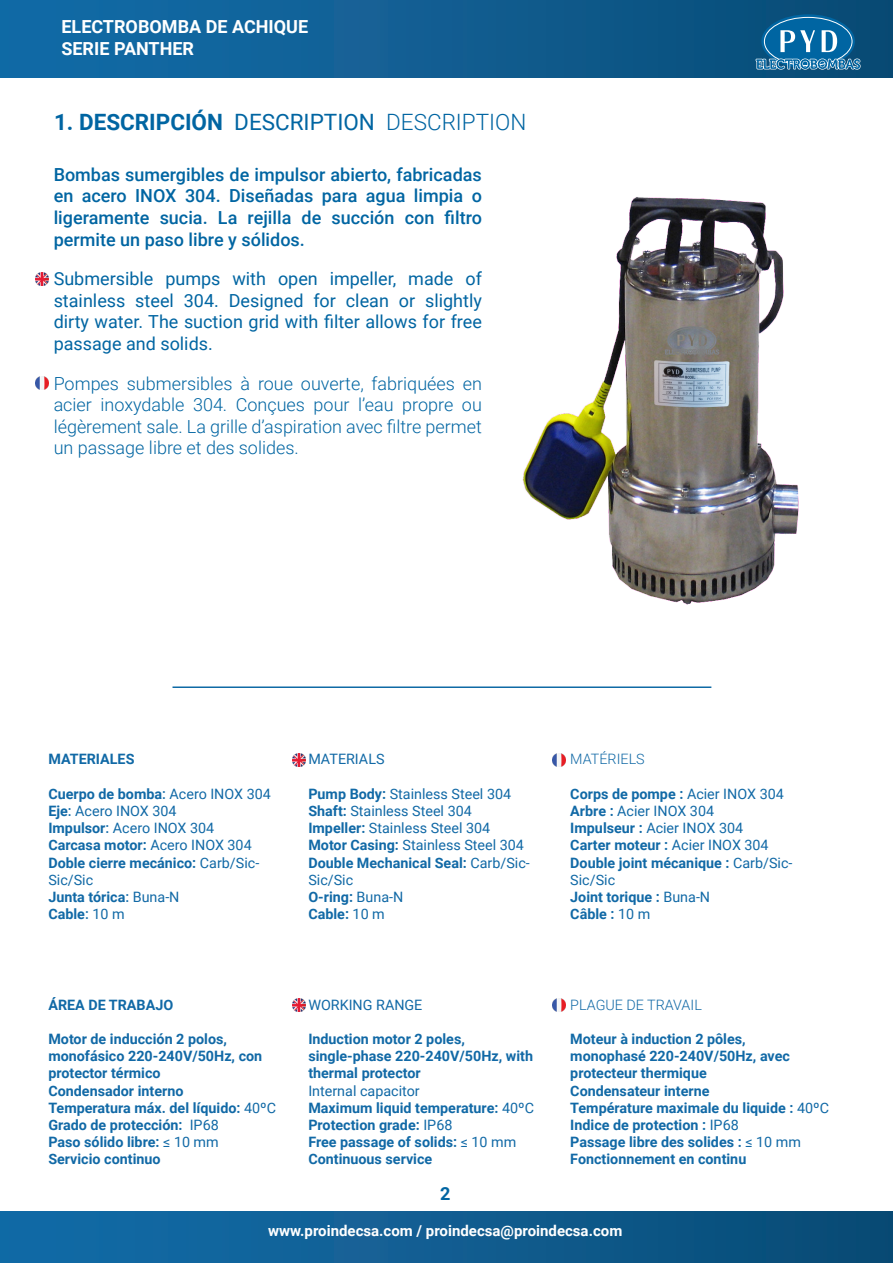
<style>
.page{position:relative;width:893px;height:1263px;background:#fff}
.page>*{position:absolute;margin:0;border:0;box-sizing:border-box;transform-origin:0 0}
.t1{font:700 22.5px "Roboto";color:#0065a2}
.t2{font:300 18px/21.6px "Roboto";color:#0065a2;text-align:justify}
.t3{font:500 18px/21.6px "Roboto";color:#0065a2;text-align:justify}
.t4{font:18px/21.6px "Roboto";color:#0065a2;text-align:justify}
.t5{font:700 18px/21.6px "Roboto";color:#fff}
.t6{font:700 18px "Roboto";color:#0065a2}
.t7{font:700 15px "Roboto";color:#fff}
.t8{font:700 14.4px "Roboto";color:#1169a6}
.t9{font:14.4px "Roboto";color:#1169a6}
.t10{font:300 14.4px "Roboto";color:#1169a6}
.s1{font-weight:400}
.s2{font-weight:300}
.s3{font-weight:500}
.s4{font-weight:700}
</style>
<div class="page">
<div style="left:0;top:0;width:893px;height:77px;background:linear-gradient(to right,#146daa,#0a4b75)"></div>
<div style="left:0;top:1211px;width:893px;height:52px;background:linear-gradient(to right,#146daa,#0a4b75)"></div>
<svg style="left:761px;top:14px;width:94px;height:54px"></svg>
<svg style="left:755px;top:28px;width:106px;height:50px;background:#2e77a4"></svg>
<svg style="left:35px;top:376px;width:13px;height:13px"></svg>
<svg style="left:35px;top:272px;width:13px;height:13px"></svg>
<hr style="left:172px;top:686px;width:539px;height:2px;background:#0f6aa5">
<img style="left:552px;top:754px;width:14px;height:13px">
<img style="left:552px;top:999px;width:14px;height:13px">
<svg style="left:292px;top:754px;width:13px;height:13px"></svg>
<svg style="left:292px;top:999px;width:13px;height:13px"></svg>
<img style="left:522px;top:197px;width:277px;height:408px">
<p class="t5" style="left:61px;top:16px;width:248px">ELECTROBOMBA DE ACHIQUE<br>SERIE PANTHER</p>
<p class="t1" style="left:54px;top:106px;width:474px">1. DESCRIPCIÓN <span class="s1">DESCRIPTION</span> <span class="s2">DESCRIPTION</span></p>
<p class="t3" style="left:54px;top:163px;width:430px">Bombas sumergibles de impulsor abierto, fabricadas en acero INOX 304. Diseñadas para agua limpia o ligeramente sucia. La rejilla de succión con filtro permite un paso libre y sólidos.</p>
<p class="t4" style="left:54px;top:267px;width:430px">Submersible pumps with open impeller, made of stainless steel 304. Designed for clean or slightly dirty water. The suction grid with filter allows for free passage and solids.</p>
<p class="t2" style="left:54px;top:372px;width:430px">Pompes submersibles à roue ouverte, fabriquées en acier inoxydable 304. Conçues pour l’eau propre ou légèrement sale. La grille d’aspiration avec filtre permet un passage libre et des solides.</p>
<p class="t8" style="left:48px;top:749px;width:88px">MATERIALES</p>
<p class="t8" style="left:48px;top:783px;width:224px">Cuerpo de bomba<span class="s3">:</span> <span class="s1">Acero INOX 304</span></p>
<p class="t9" style="left:48px;top:801px;width:130px"><span class="s4">Eje</span><span class="s3">:</span> Acero INOX 304</p>
<p class="t9" style="left:48px;top:818px;width:167px"><span class="s4">Impulsor</span><span class="s3">:</span> Acero INOX 304</p>
<p class="t8" style="left:48px;top:835px;width:205px">Carcasa motor: <span class="s1">Acero INOX 304</span></p>
<p class="t8" style="left:48px;top:852px;width:212px">Doble cierre mecánico: <span class="s1">Carb/Sic-</span></p>
<p class="t9" style="left:48px;top:869px;width:46px">Sic/Sic</p>
<p class="t8" style="left:48px;top:887px;width:133px">Junta tórica<span class="s3">:</span> <span class="s1">Buna-N</span></p>
<p class="t8" style="left:48px;top:904px;width:78px">Cable<span class="s3">:</span> <span class="s1">10 m</span></p>
<p class="t8" style="left:48px;top:994px;width:126px">ÁREA DE TRABAJO</p>
<p class="t8" style="left:48px;top:1029px;width:180px">Motor de inducción 2 polos,</p>
<p class="t8" style="left:48px;top:1046px;width:215px">monofásico 220-240V/50Hz, con</p>
<p class="t8" style="left:48px;top:1063px;width:114px">protector térmico</p>
<p class="t8" style="left:48px;top:1080px;width:137px">Condensador interno</p>
<p class="t8" style="left:48px;top:1098px;width:229px">Temperatura máx. del líquido: <span class="s1">40ºC</span></p>
<p class="t8" style="left:48px;top:1115px;width:172px">Grado de protección: <span class="s1">IP68</span></p>
<p class="t8" style="left:48px;top:1132px;width:172px">Paso sólido libre: <span class="s1">≤ 10 mm</span></p>
<p class="t8" style="left:48px;top:1149px;width:114px">Servicio continuo</p>
<p class="t9" style="left:308px;top:749px;width:78px">MATERIALS</p>
<p class="t9" style="left:308px;top:783px;width:204px"><span class="s4">Pump Body:</span> Stainless Steel 304</p>
<p class="t9" style="left:308px;top:801px;width:165px"><span class="s4">Shaft:</span> Stainless Steel 304</p>
<p class="t9" style="left:308px;top:818px;width:183px"><span class="s4">Impeller:</span> Stainless Steel 304</p>
<p class="t9" style="left:308px;top:835px;width:217px"><span class="s4">Motor Casing:</span> Stainless Steel 304</p>
<p class="t8" style="left:308px;top:852px;width:223px">Double Mechanical Seal: <span class="s1">Carb/Sic-</span></p>
<p class="t9" style="left:308px;top:869px;width:46px">Sic/Sic</p>
<p class="t8" style="left:308px;top:887px;width:96px">O-ring: <span class="s1">Buna-N</span></p>
<p class="t8" style="left:308px;top:904px;width:78px">Cable: <span class="s1">10 m</span></p>
<p class="t9" style="left:308px;top:994px;width:116px">WORKING RANGE</p>
<p class="t8" style="left:308px;top:1029px;width:158px">Induction motor 2 poles,</p>
<p class="t8" style="left:308px;top:1046px;width:226px">single-phase 220-240V/50Hz, with</p>
<p class="t8" style="left:308px;top:1063px;width:114px">thermal protector</p>
<p class="t9" style="left:308px;top:1080px;width:113px">Internal capacitor</p>
<p class="t8" style="left:308px;top:1098px;width:227px">Maximum liquid temperature: <span class="s1">40ºC</span></p>
<p class="t8" style="left:308px;top:1115px;width:146px">Protection grade: <span class="s1">IP68</span></p>
<p class="t8" style="left:308px;top:1132px;width:209px">Free passage of solids: <span class="s1">≤ 10 mm</span></p>
<p class="t8" style="left:308px;top:1149px;width:125px">Continuous service</p>
<p class="t6" style="left:440px;top:1181px;width:12px">2</p>
<p class="t10" style="left:570px;top:749px;width:76px">MATÉRIELS</p>
<p class="t8" style="left:570px;top:783px;width:215px">Corps de pompe : <span class="s1">Acier INOX 304</span></p>
<p class="t9" style="left:570px;top:801px;width:145px"><span class="s4">Arbre :</span> Acier INOX 304</p>
<p class="t9" style="left:570px;top:818px;width:174px"><span class="s4">Impulseur :</span> Acier INOX 304</p>
<p class="t8" style="left:570px;top:835px;width:200px">Carter moteur : <span class="s1">Acier INOX 304</span></p>
<p class="t8" style="left:570px;top:852px;width:224px">Double joint mécanique : <span class="s1">Carb/Sic-</span></p>
<p class="t9" style="left:570px;top:869px;width:46px">Sic/Sic</p>
<p class="t8" style="left:570px;top:887px;width:141px">Joint torique : <span class="s1">Buna-N</span></p>
<p class="t8" style="left:570px;top:904px;width:82px">Câble : <span class="s1">10 m</span></p>
<p class="t10" style="left:570px;top:994px;width:133px">PLAGUE DE TRAVAIL</p>
<p class="t8" style="left:570px;top:1029px;width:177px">Moteur à induction 2 pôles,</p>
<p class="t8" style="left:570px;top:1046px;width:221px">monophasé 220-240V/50Hz, avec</p>
<p class="t8" style="left:570px;top:1063px;width:138px">protecteur thermique</p>
<p class="t8" style="left:570px;top:1080px;width:141px">Condensateur interne</p>
<p class="t8" style="left:570px;top:1098px;width:260px">Température maximale du liquide : <span class="s1">40ºC</span></p>
<p class="t8" style="left:570px;top:1115px;width:170px">Indice de protection : <span class="s1">IP68</span></p>
<p class="t8" style="left:570px;top:1132px;width:232px">Passage libre des solides : <span class="s1">≤ 10 mm</span></p>
<p class="t8" style="left:570px;top:1149px;width:178px">Fonctionnement en continu</p>
<p class="t7" style="left:268px;top:1220px;width:356px">www.proindecsa.com / proindecsa@proindecsa.com</p>
</div>
